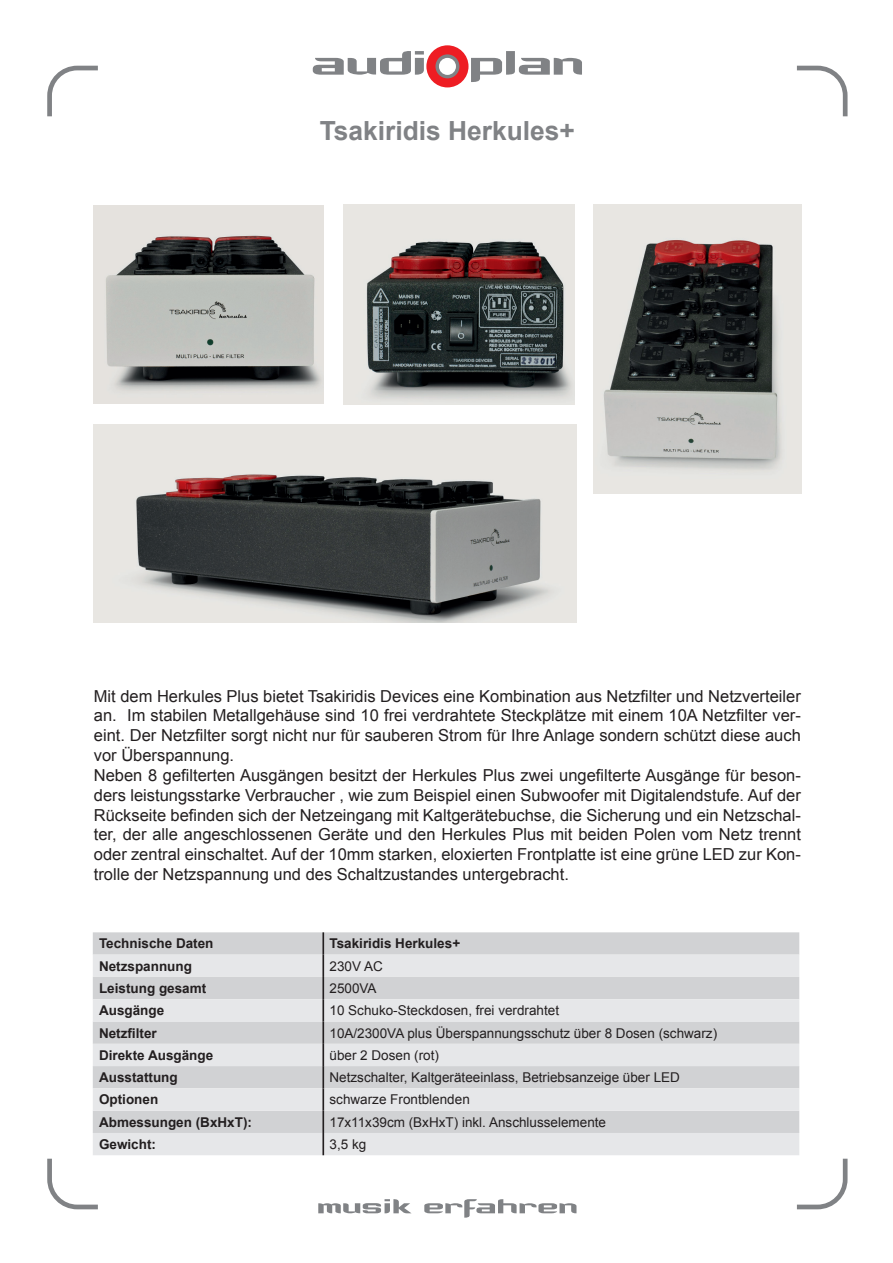
<style>
.page{position:relative;width:893px;height:1263px;background:#fff}
.page>*{position:absolute;margin:0;border:0;box-sizing:border-box;transform-origin:0 0}
.t1{font:700 26.4px "Arial";color:#808285}
.t2{font:16.5px/19.8px "Arial";color:#231f20}
.t3{font:13.5px "Arial";color:#231f20}
.t4{font:700 13.5px "Arial";color:#231f20}
</style>
<div class="page">
<svg style="left:313px;top:45px;width:269px;height:42px"></svg>
<svg style="left:318px;top:1199px;width:93px;height:14px"></svg>
<svg style="left:424px;top:1199px;width:152px;height:18px"></svg>
<svg style="left:47px;top:66px;width:51px;height:50px"></svg>
<svg style="left:797px;top:1159px;width:50px;height:50px"></svg>
<svg style="left:797px;top:66px;width:50px;height:50px"></svg>
<svg style="left:47px;top:1159px;width:51px;height:50px"></svg>
<svg style="left:93px;top:932px;width:706px;height:23px;background:#d2d3d5"></svg>
<svg style="left:93px;top:955px;width:706px;height:200px;background:#dcdddf"></svg>
<hr style="left:322px;top:932px;width:2px;height:23px;background:#231f20">
<hr style="left:322px;top:955px;width:2px;height:22px;background:#231f20">
<hr style="left:322px;top:977px;width:2px;height:22px;background:#231f20">
<hr style="left:322px;top:999px;width:2px;height:22px;background:#231f20">
<hr style="left:322px;top:1021px;width:2px;height:23px;background:#231f20">
<hr style="left:322px;top:1044px;width:2px;height:22px;background:#231f20">
<hr style="left:322px;top:1066px;width:2px;height:22px;background:#231f20">
<hr style="left:322px;top:1088px;width:2px;height:23px;background:#231f20">
<hr style="left:322px;top:1111px;width:2px;height:22px;background:#231f20">
<hr style="left:322px;top:1133px;width:2px;height:22px;background:#231f20">
<img style="left:94px;top:205px;width:230px;height:198px">
<img style="left:94px;top:424px;width:482px;height:198px">
<img style="left:344px;top:205px;width:231px;height:199px">
<img style="left:594px;top:204px;width:207px;height:289px">
<h1 class="t1" style="left:320px;top:113px;width:257px">Tsakiridis Herkules+</h1>
<p class="t2" style="left:94px;top:686px;width:709px">Mit dem Herkules Plus bietet Tsakiridis Devices eine Kombination aus Netzfilter und Netzverteiler an. Im stabilen Metallgehäuse sind 10 frei verdrahtete Steckplätze mit einem 10A Netzfilter ver&shy;eint. Der Netzfilter sorgt nicht nur für sauberen Strom für Ihre Anlage sondern schützt diese auch vor Überspannung.<br>Neben 8 gefilterten Ausgängen besitzt der Herkules Plus zwei ungefilterte Ausgänge für beson&shy;ders leistungsstarke Verbraucher , wie zum Beispiel einen Subwoofer mit Digitalendstufe. Auf der Rückseite befinden sich der Netzeingang mit Kaltgerätebuchse, die Sicherung und ein Netzschal&shy;ter, der alle angeschlossenen Geräte und den Herkules Plus mit beiden Polen vom Netz trennt oder zentral einschaltet. Auf der 10mm starken, eloxierten Frontplatte ist eine grüne LED zur Kon&shy;trolle der Netzspannung und des Schaltzustandes untergebracht.</p>
<p class="t4" style="left:99px;top:935px;width:116px">Technische Daten</p>
<p class="t4" style="left:329px;top:935px;width:132px">Tsakiridis Herkules+</p>
<p class="t4" style="left:99px;top:957px;width:95px">Netzspannung</p>
<p class="t3" style="left:329px;top:957px;width:55px">230V AC</p>
<p class="t4" style="left:99px;top:979px;width:109px">Leistung gesamt</p>
<p class="t3" style="left:329px;top:979px;width:49px">2500VA</p>
<p class="t4" style="left:99px;top:1002px;width:67px">Ausgänge</p>
<p class="t3" style="left:329px;top:1002px;width:231px">10 Schuko-Steckdosen, frei verdrahtet</p>
<p class="t4" style="left:99px;top:1024px;width:59px">Netzfilter</p>
<p class="t3" style="left:329px;top:1024px;width:389px">10A/2300VA plus Überspannungsschutz über 8 Dosen (schwarz)</p>
<p class="t4" style="left:99px;top:1046px;width:116px">Direkte Ausgänge</p>
<p class="t3" style="left:329px;top:1046px;width:111px">über 2 Dosen (rot)</p>
<p class="t4" style="left:99px;top:1068px;width:80px">Ausstattung</p>
<p class="t3" style="left:329px;top:1068px;width:352px">Netzschalter, Kaltgeräteeinlass, Betriebsanzeige über LED</p>
<p class="t4" style="left:99px;top:1091px;width:61px">Optionen</p>
<p class="t3" style="left:329px;top:1091px;width:142px">schwarze Frontblenden</p>
<p class="t4" style="left:99px;top:1113px;width:155px">Abmessungen (BxHxT):</p>
<p class="t3" style="left:329px;top:1113px;width:278px">17x11x39cm (BxHxT) inkl. Anschlusselemente</p>
<p class="t4" style="left:99px;top:1135px;width:59px">Gewicht:</p>
<p class="t3" style="left:329px;top:1135px;width:38px">3,5 kg</p>
</div>
